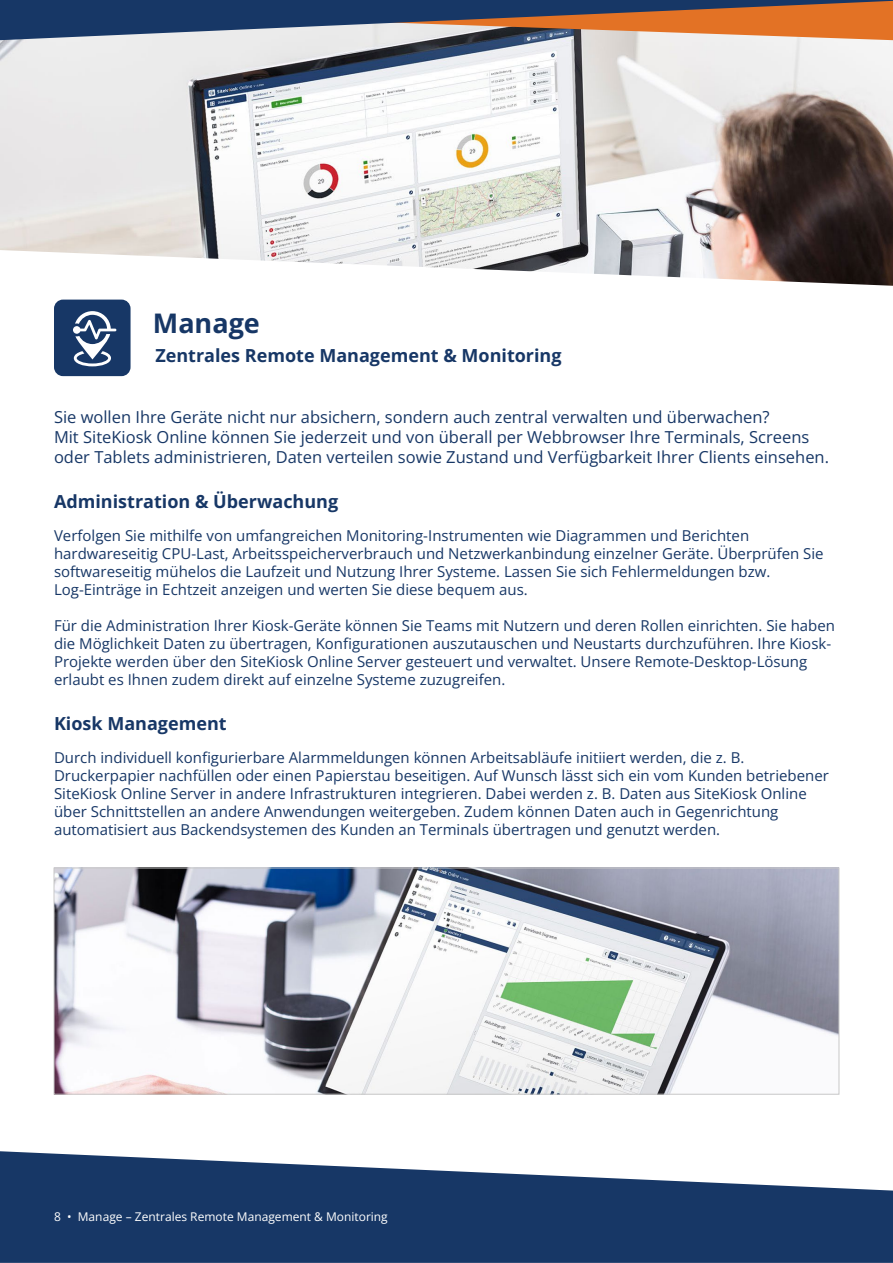
<style>
.page{position:relative;width:893px;height:1263px;background:#fff}
.page>*{position:absolute;margin:0;border:0;box-sizing:border-box;transform-origin:0 0}
.t1{font:700 27px "Open Sans";color:#173766}
.t2{font:700 18px "Open Sans";color:#173766}
.t3{font:16.5px/19.8px "Open Sans";color:#173766}
.t4{font:15px/18px "Open Sans";color:#173766}
.t5{font:12px "Open Sans";color:#fff}
</style>
<div class="page">
<svg style="left:0;top:1151px;width:893px;height:112px;fill:#173766"></svg>
<img style="left:0;top:41px;width:893px;height:209px">
<svg style="left:0;top:0;width:893px;height:41px;background:#77696c"></svg>
<svg style="left:4px;top:250px;width:889px;height:126px"></svg>
<img style="left:56px;top:870px;width:781px;height:222px">
<div style="left:54px;top:868px;width:785px;height:226px;border:1px solid #c8c8c8"></div>
<p class="t1" style="left:153px;top:304px;width:109px">Manage</p>
<p class="t2" style="left:155px;top:342px;width:408px">Zentrales Remote Management &amp; Monitoring</p>
<p class="t3" style="left:54px;top:407px;width:717px">Sie wollen Ihre Geräte nicht nur absichern, sondern auch zentral verwalten und überwachen?</p>
<p class="t3" style="left:54px;top:427px;width:776px">Mit SiteKiosk Online können Sie jederzeit und von überall per Webbrowser Ihre Terminals, Screens oder Tablets administrieren, Daten verteilen sowie Zustand und Verfügbarkeit Ihrer Clients einsehen.</p>
<p class="t2" style="left:54px;top:489px;width:286px">Administration &amp; Überwachung</p>
<p class="t4" style="left:54px;top:526px;width:771px">Verfolgen Sie mithilfe von umfangreichen Monitoring-Instrumenten wie Diagrammen und Berichten hardwareseitig CPU-Last, Arbeitsspeicherverbrauch und Netzwerkanbindung einzelner Geräte. Überprüfen Sie softwareseitig mühelos die Laufzeit und Nutzung Ihrer Systeme. Lassen Sie sich Fehlermeldungen bzw.</p>
<p class="t4" style="left:54px;top:580px;width:475px">Log-Einträge in Echtzeit anzeigen und werten Sie diese bequem aus.</p>
<p class="t4" style="left:54px;top:616px;width:782px">Für die Administration Ihrer Kiosk-Geräte können Sie Teams mit Nutzern und deren Rollen einrichten. Sie haben die Möglichkeit Daten zu ü bertragen, Konfigurationen auszutauschen und Neustarts durchzufü hren. Ihre Kiosk-Projekte werden über den SiteKiosk Online Server gesteuert und verwaltet. Unsere Remote-Desktop-Lösung erlaubt es Ihnen zudem direkt auf einzelne Systeme zuzugreifen.</p>
<p class="t2" style="left:54px;top:711px;width:174px">Kiosk Management</p>
<p class="t4" style="left:54px;top:748px;width:776px">Durch individuell konfigurierbare Alarmmeldungen können Arbeitsabläufe initiiert werden, die z. B.<br>Druckerpapier nachfü llen oder einen Papierstau beseitigen. Auf Wunsch lässt sich ein vom Kunden betriebener SiteKiosk Online Server in andere Infrastrukturen integrieren. Dabei werden z. B. Daten aus SiteKiosk Online über Schnittstellen an andere Anwendungen weitergeben. Zudem können Daten auch in Gegenrichtung automatisiert aus Backendsystemen des Kunden an Terminals übertragen und genutzt werden.</p>
<p class="t5" style="left:54px;top:1209px;width:335px">8 • Manage – Zentrales Remote Management &amp; Monitoring</p>
</div>
